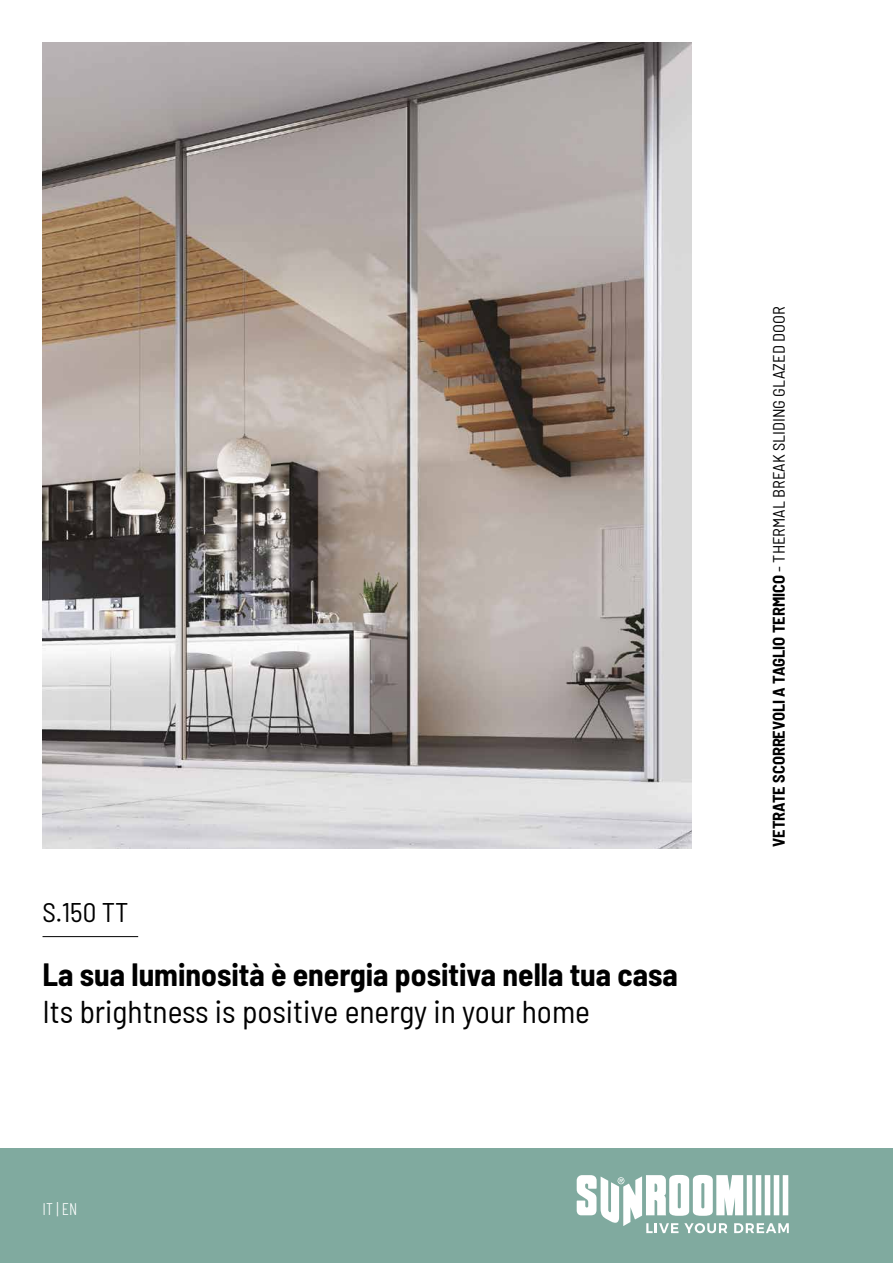
<style>
.page{position:relative;width:893px;height:1263px;background:#fff}
.page>*{position:absolute;margin:0;border:0;box-sizing:border-box;transform-origin:0 0}
.t1{font:700 semi-condensed 31.5px "Barlow";color:#000}
.t2{font:semi-condensed 31.5px "Barlow";color:#000}
.t3{font:semi-condensed 27px "Barlow";color:#000}
.t4{font:300 16.8px "Barlow Condensed";color:#fff}
.t5{font:700 semi-condensed 16.5px "Barlow";color:#000}
.s1{font-weight:400}
</style>
<div class="page">
<img style="left:43px;top:43px;width:649px;height:805px">
<div style="left:0;top:1148px;width:893px;height:115px;background:#80aa9f"></div>
<svg style="left:577px;top:1175px;width:212px;height:58px"></svg>
<hr style="left:43px;top:936px;width:95px;height:1px;background:#000">
<h2 class="t3" style="left:43px;top:893px;width:87px">S.150 TT</h2>
<h1 class="t1" style="left:43px;top:951px;width:637px">La sua luminosità è energia positiva nella tua casa</h1>
<h1 class="t2" style="left:43px;top:989px;width:549px">Its brightness is positive energy in your home</h1>
<p class="t4" style="left:43px;top:1197px;width:36px">IT | EN</p>
<p class="t5" style="left:767px;top:847px;width:542px;rotate:-90deg">VETRATE SCORREVOLI A TAGLIO TERMICO <span class="s1">- THERMAL BREAK SLIDING GLAZED DOOR</span></p>
</div>
